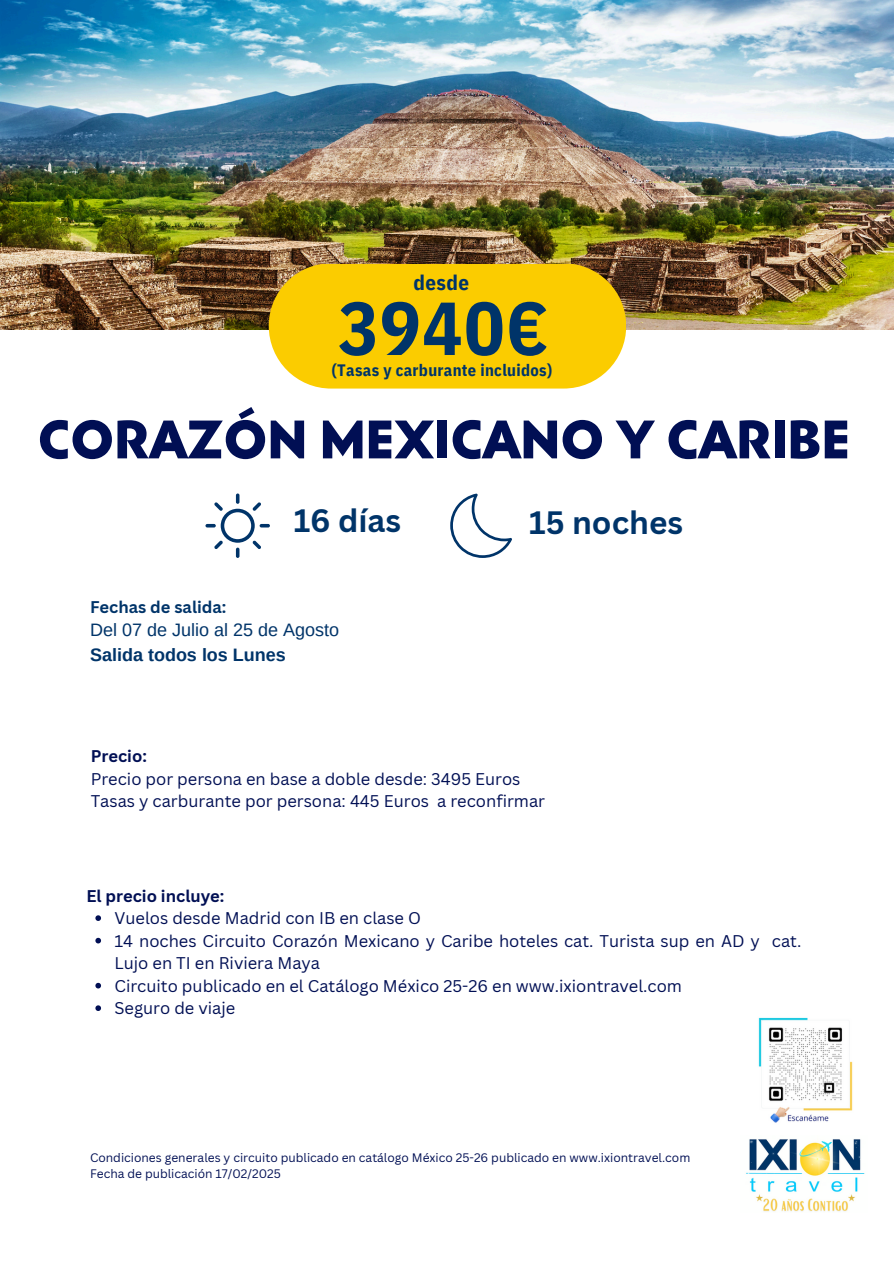
<style>
.page{position:relative;width:894px;height:1264px;background:#fff}
.page>*{position:absolute;margin:0;border:0;box-sizing:border-box;transform-origin:0 0}
.t1{font:700 75px "IBM Plex Sans Cond";color:#003469}
.t2{font:800 54px "Carot Sans";color:#010f54}
.t3{font:700 31.5px "Canva Sans";color:#003469}
.t4{font:700 21px "IBM Plex Sans Cond";letter-spacing:.02em;color:#003469}
.t5{font:18px/24.8px "Arimo";color:#003469}
.t6{font:16.5px/22.5px "Canva Sans";color:#010f54}
.t7{font:700 16.5px "IBM Plex Sans Cond";letter-spacing:.02em;color:#003469}
.t8{font:700 16.5px "Canva Sans";color:#010f54}
.t9{font:700 16.5px "Canva Sans";color:#003469}
.t10{font:12px "Canva Sans";color:#010f54}
.s1{font-weight:700}
</style>
<div class="page">
<img style="left:0;top:0;width:893px;height:330px">
<img style="left:746px;top:1139px;width:119px;height:73px">
<svg style="left:269px;top:264px;width:356px;height:124px;background:#f6c90a"></svg>
<svg style="left:205px;top:493px;width:64px;height:64px"></svg>
<svg style="left:450px;top:493px;width:62px;height:64px"></svg>
<img style="left:758px;top:1017px;width:95px;height:106px">
<svg style="left:95px;top:915px;width:6px;height:5px"></svg>
<svg style="left:95px;top:937px;width:6px;height:6px"></svg>
<svg style="left:95px;top:982px;width:6px;height:6px"></svg>
<svg style="left:95px;top:1005px;width:6px;height:5px"></svg>
<p class="t4" style="left:413px;top:268px;width:57px">desde</p>
<p class="t1" style="left:338px;top:278px;width:211px">3940€</p>
<p class="t7" style="left:332px;top:359px;width:221px">(Tasas y carburante incluidos)</p>
<h3 class="t2" style="left:38px;top:410px;width:813px">CORAZÓN MEXICANO Y CARIBE</h3>
<p class="t3" style="left:293px;top:498px;width:109px">16 días</p>
<p class="t3" style="left:529px;top:500px;width:155px">15 noches</p>
<h1 class="t9" style="left:90px;top:596px;width:138px">Fechas de salida:</h1>
<h1 class="t5" style="left:90px;top:617px;width:250px">Del 07 de Julio al 25 de Agosto<br><span class="s1">Salida todos los Lunes</span></h1>
<p class="t6" style="left:91px;top:744px;width:456px"><span class="s1">Precio:<br></span>Precio por persona en base a doble desde: 3495 Euros<br>Tasas y carburante por persona: 445 Euros a reconfirmar</p>
<h2 class="t8" style="left:86px;top:884px;width:139px">El precio incluye:</h2>
<p class="t6" style="left:114px;top:906px;width:308px">Vuelos desde Madrid con IB en clase O</p>
<h2 class="t6" style="left:114px;top:929px;width:688px">14 noches Circuito Corazón Mexicano y Caribe hoteles cat. Turista sup en AD y cat.<br>Lujo en TI en Riviera Maya</h2>
<h4 class="t6" style="left:114px;top:974px;width:569px">Circuito publicado en el Catálogo México 25-26 en www.ixiontravel.com</h4>
<h4 class="t6" style="left:114px;top:996px;width:122px">Seguro de viaje</h4>
<h3 class="t10" style="left:90px;top:1149px;width:601px">Condiciones generales y circuito publicado en catálogo México 25-26 publicado en www.ixiontravel.com</h3>
<p class="t10" style="left:90px;top:1165px;width:192px">Fecha de publicación 17/02/2025</p>
</div>
